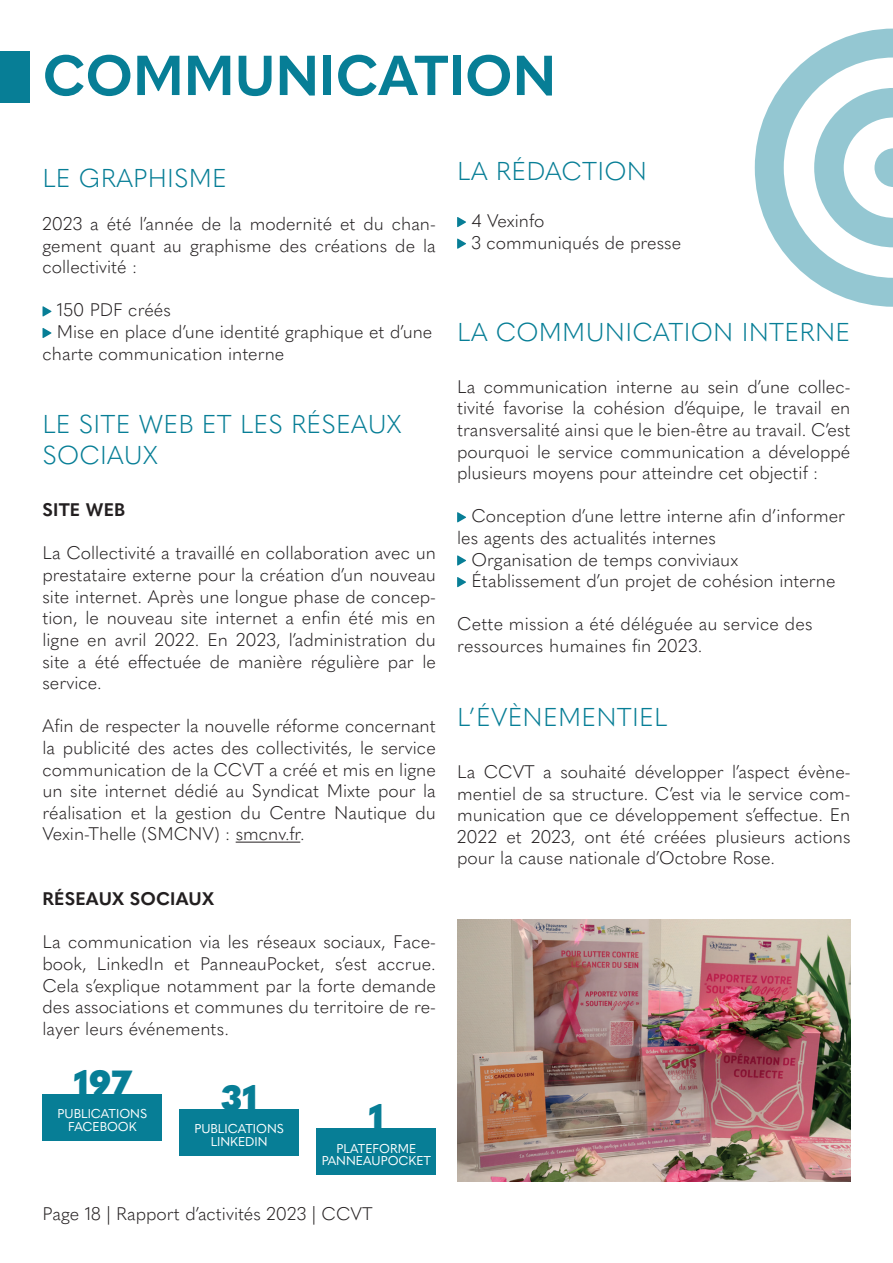
<style>
.page{position:relative;width:893px;height:1263px;background:#fff}
.page>*{position:absolute;margin:0;border:0;box-sizing:border-box;transform-origin:0 0}
.t1{font:700 55.5px "Quasimoda";color:#077e96}
.t2{font:900 34.5px "Quasimoda";color:#077e96}
.t3{font:300 25.5px/30.6px "Quasimoda";letter-spacing:.01em;color:#077e96}
.t4{font:300 18px/21.6px "Quasimoda";color:#231f20;text-align:justify}
.t5{font:700 18px "Quasimoda";letter-spacing:.01em;color:#231f20}
.t6{font:12.6px/12.6px "Quasimoda";color:#fff;text-align:center}
</style>
<div class="page">
<div style="left:0;top:51px;width:30px;height:51px;background:#077e96"></div>
<hr style="left:236px;top:842px;width:64px;height:1px;background:#231f20">
<svg style="left:43px;top:306px;width:8px;height:10px"></svg>
<svg style="left:43px;top:328px;width:8px;height:10px"></svg>
<svg style="left:457px;top:217px;width:9px;height:10px"></svg>
<svg style="left:457px;top:239px;width:9px;height:10px"></svg>
<svg style="left:457px;top:512px;width:9px;height:10px"></svg>
<svg style="left:457px;top:555px;width:9px;height:11px"></svg>
<svg style="left:457px;top:577px;width:9px;height:10px"></svg>
<img style="left:457px;top:919px;width:393px;height:263px">
<svg style="left:755px;top:29px;width:138px;height:278px"></svg>
<div style="left:43px;top:1094px;width:119px;height:46px;background:#077e96"></div>
<div style="left:179px;top:1109px;width:120px;height:47px;background:#077e96"></div>
<div style="left:316px;top:1128px;width:120px;height:47px;background:#077e96"></div>
<h1 class="t1" style="left:43px;top:32px;width:515px">COMMUNICATION</h1>
<h3 class="t3" style="left:43px;top:161px;width:186px">LE GRAPHISME</h3>
<p class="t4" style="left:43px;top:212px;width:395px">2023 a été l’année de la modernité et du chan&shy;gement quant au graphisme des créations de la collectivité :</p>
<p class="t4" style="left:57px;top:298px;width:115px">150 PDF créés</p>
<p class="t4" style="left:57px;top:320px;width:377px">Mise en place d’une identité graphique et d’une</p>
<p class="t4" style="left:43px;top:341px;width:243px">charte communication interne</p>
<h3 class="t3" style="left:43px;top:408px;width:361px">LE SITE WEB ET LES RÉSEAUX<br>SOCIAUX</h3>
<p class="t5" style="left:43px;top:496px;width:84px">SITE WEB</p>
<p class="t4" style="left:43px;top:541px;width:395px">La Collectivité a travaillé en collaboration avec un prestataire externe pour la création d’un nouveau site internet. Après une longue phase de concep&shy;tion, le nouveau site internet a enfin été mis en ligne en avril 2022. En 2023, l’administration du site a été effectuée de manière régulière par le service.</p>
<p class="t4" style="left:43px;top:714px;width:395px">Afin de respecter la nouvelle réforme concernant la publicité des actes des collectivités, le service communication de la CCVT a créé et mis en ligne un site internet dédié au Syndicat Mixte pour la réalisation et la gestion du Centre Nautique du Vexin-Thelle (SMCNV) : smcnv.fr.</p>
<p class="t5" style="left:43px;top:885px;width:173px">RÉSEAUX SOCIAUX</p>
<p class="t4" style="left:43px;top:930px;width:395px">La communication via les réseaux sociaux, Face&shy;book, LinkedIn et PanneauPocket, s’est accrue.<br>Cela s’explique notamment par la forte demande des associations et communes du territoire de re&shy;layer leurs événements.</p>
<h2 class="t2" style="left:74px;top:1055px;width:59px">197</h2>
<p class="t6" style="left:58px;top:1106px;width:91px">PUBLICATIONS<br>FACEBOOK</p>
<h2 class="t2" style="left:221px;top:1070px;width:38px">31</h2>
<p class="t6" style="left:194px;top:1121px;width:91px">PUBLICATIONS<br>LINKEDIN</p>
<h2 class="t2" style="left:369px;top:1090px;width:17px">1</h2>
<p class="t6" style="left:322px;top:1141px;width:111px">PLATEFORME<br>PANNEAUPOCKET</p>
<p class="t4" style="left:43px;top:1202px;width:332px">Page 18 | Rapport d’activités 2023 | CCVT</p>
<h3 class="t3" style="left:457px;top:154px;width:191px">LA RÉDACTION</h3>
<p class="t4" style="left:471px;top:209px;width:211px">4 Vexinfo<br>3 communiqués de presse</p>
<h3 class="t3" style="left:457px;top:315px;width:395px">LA COMMUNICATION INTERNE</h3>
<p class="t4" style="left:457px;top:374px;width:395px">La communication interne au sein d’une collec&shy;tivité favorise la cohésion d’équipe, le travail en transversalité ainsi que le bien-être au travail. C’est pourquoi le service communication a développé plusieurs moyens pour atteindre cet objectif :</p>
<p class="t4" style="left:471px;top:504px;width:375px">Conception d’une lettre interne afin d’informer</p>
<p class="t4" style="left:457px;top:526px;width:260px">les agents des actualités internes</p>
<p class="t4" style="left:471px;top:547px;width:268px">Organisation de temps conviviaux</p>
<p class="t4" style="left:471px;top:569px;width:366px">Établissement d’un projet de cohésion interne</p>
<p class="t4" style="left:457px;top:612px;width:357px">Cette mission a été déléguée au service des ressources humaines fin 2023.</p>
<h3 class="t3" style="left:457px;top:700px;width:212px">L’ÉVÈNEMENTIEL</h3>
<p class="t4" style="left:457px;top:760px;width:395px">La CCVT a souhaité développer l’aspect évène&shy;mentiel de sa structure. C’est via le service com&shy;munication que ce développement s’effectue. En 2022 et 2023, ont été créées plusieurs actions pour la cause nationale d’Octobre Rose.</p>
</div>
